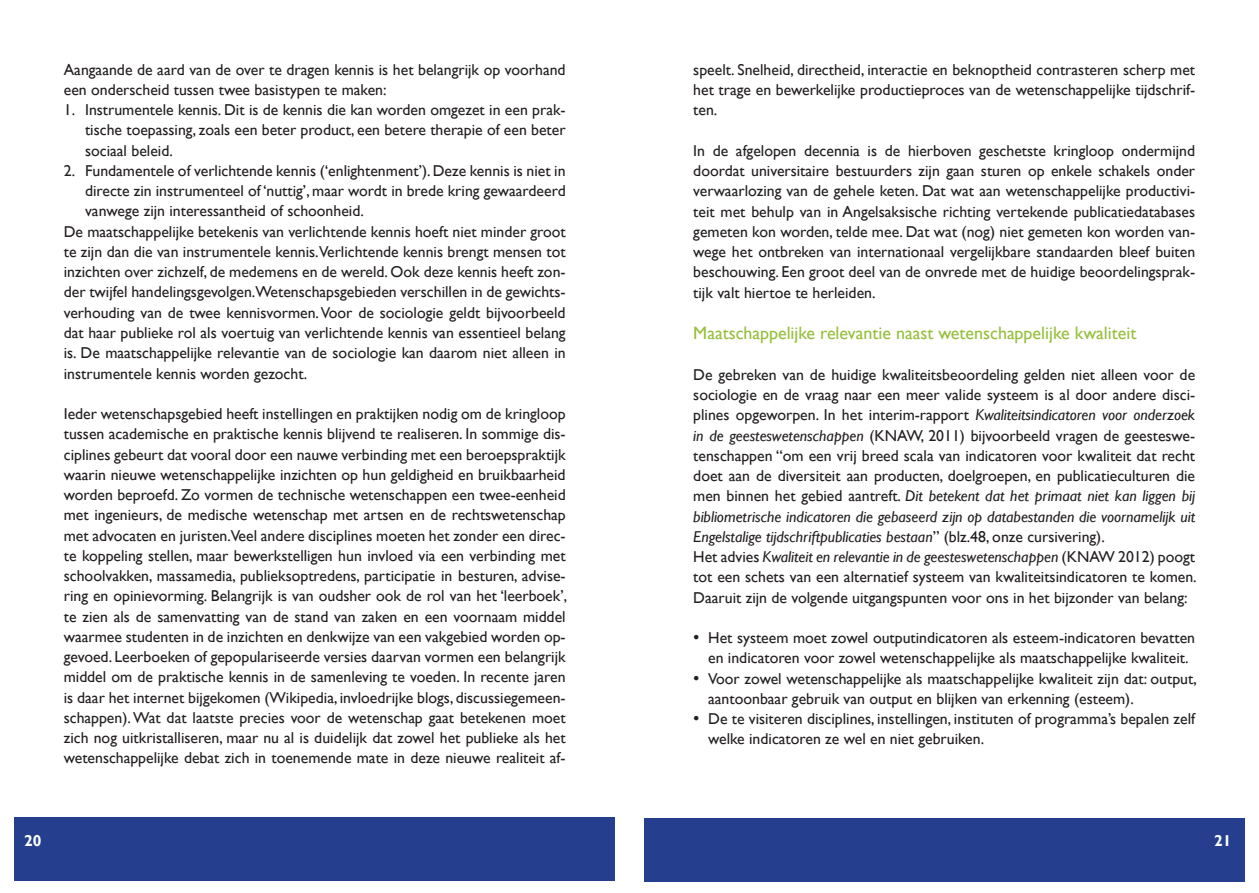
<style>
.page{position:relative;width:1259px;height:893px;background:#fff}
.page>*{position:absolute;margin:0;border:0;box-sizing:border-box;transform-origin:0 0}
.t1{font:18px "Gill Sans";color:#95bf3c}
.t2{font:15.75px/20.2px "Gill Sans";color:#231f20}
.t3{font:700 15.75px "Gill Sans";color:#fff}
.s1{font-style:italic}
.s2{font-family:"Times New Roman";font-size:18px}
</style>
<div class="page">
<div style="left:15px;top:817px;width:600px;height:63px;background:#253f8e"></div>
<div style="left:644px;top:818px;width:600px;height:63px;background:#253f8e"></div>
<p class="t2" style="left:64px;top:60px;width:503px">Aangaande de aard van de over te dragen kennis is het belangrijk op voorhand een onderscheid tussen twee basistypen te maken:</p>
<p class="t2" style="left:85px;top:100px;width:482px;text-align:justify;text-indent:-21px">1. Instrumentele kennis. Dit is de kennis die kan worden omgezet in een prak&shy;tische toepassing, zoals een beter product, een betere therapie of een beter sociaal beleid.</p>
<p class="t2" style="left:64px;top:161px;width:503px">2. Fundamentele of verlichtende kennis (‘enlightenment’). Deze kennis is niet in</p>
<p class="t2" style="left:85px;top:181px;width:482px">directe zin instrumenteel of ‘nuttig’, maar wordt in brede kring gewaardeerd</p>
<p class="t2" style="left:85px;top:201px;width:280px">vanwege zijn interessantheid of schoonheid.</p>
<p class="t2" style="left:64px;top:222px;width:503px">De maatschappelijke betekenis van verlichtende kennis hoeft niet minder groot</p>
<p class="t2" style="left:64px;top:242px;width:503px">te zijn dan die van instrumentele kennis.Verlichtende kennis brengt mensen tot</p>
<p class="t2" style="left:64px;top:262px;width:503px">inzichten over zichzelf, de medemens en de wereld. Ook deze kennis heeft zon-</p>
<p class="t2" style="left:64px;top:282px;width:503px">der twijfel handelingsgevolgen.Wetenschapsgebieden verschillen in de gewichts-</p>
<p class="t2" style="left:64px;top:303px;width:503px">verhouding van de twee kennisvormen. Voor de sociologie geldt bijvoorbeeld</p>
<p class="t2" style="left:64px;top:323px;width:503px">dat haar publieke rol als voertuig van verlichtende kennis van essentieel belang</p>
<p class="t2" style="left:64px;top:343px;width:503px">is. De maatschappelijke relevantie van de sociologie kan daarom niet alleen in</p>
<p class="t2" style="left:64px;top:363px;width:245px">instrumentele kennis worden gezocht.</p>
<p class="t2" style="left:64px;top:404px;width:505px;text-align:justify">Ieder wetenschapsgebied heeft instellingen en praktijken nodig om de kringloop tussen academische en praktische kennis blijvend te realiseren. In sommige dis&shy;ciplines gebeurt dat vooral door een nauwe verbinding met een beroepspraktijk waarin nieuwe wetenschappelijke inzichten op hun geldigheid en bruikbaarheid worden beproefd. Zo vormen de technische wetenschappen een twee-eenheid met ingenieurs, de medische wetenschap met artsen en de rechtswetenschap met advocaten en juristen.Veel andere disciplines moeten het zonder een direc&shy;te koppeling stellen, maar bewerkstelligen hun invloed via een verbinding met schoolvakken, massamedia, publieksoptredens, participatie in besturen, advise&shy;ring en opinievorming. Belangrijk is van oudsher ook de rol van het ‘leerboek’, te zien als de samenvatting van de stand van zaken en een voornaam middel waarmee studenten in de inzichten en denkwijze van een vakgebied worden op&shy;gevoed. Leerboeken of gepopulariseerde versies daarvan vormen een belangrijk middel om de praktische kennis in de samenleving te voeden. In recente jaren is daar het internet bijgekomen (Wikipedia, invloedrijke blogs, discussiegemeen&shy;schappen). Wat dat laatste precies voor de wetenschap gaat betekenen moet zich nog uitkristalliseren, maar nu al is duidelijk dat zowel het publieke als het wetenschappelijke debat zich in toenemende mate in deze nieuwe realiteit af-</p>
<p class="t2" style="left:693px;top:60px;width:503px;text-align:justify">speelt. Snelheid, directheid, interactie en beknoptheid contrasteren scherp met het trage en bewerkelijke productieproces van de wetenschappelijke tijdschrif&shy;ten.</p>
<p class="t2" style="left:693px;top:141px;width:503px;text-align:justify">In de afgelopen decennia is de hierboven geschetste kringloop ondermijnd doordat universitaire bestuurders zijn gaan sturen op enkele schakels onder verwaarlozing van de gehele keten. Dat wat aan wetenschappelijke productivi&shy;teit met behulp van in Angelsaksische richting vertekende publicatiedatabases gemeten kon worden, telde mee. Dat wat (nog) niet gemeten kon worden van&shy;wege het ontbreken van internationaal vergelijkbare standaarden bleef buiten beschouwing. Een groot deel van de onvrede met de huidige beoordelingsprak&shy;tijk valt hiertoe te herleiden.</p>
<p class="t1" style="left:693px;top:323px;width:444px">Maatschappelijke relevantie naast wetenschappelijke kwaliteit</p>
<p class="t2" style="left:693px;top:365px;width:505px">De gebreken van de huidige kwaliteitsbeoordeling gelden niet alleen voor de sociologie en de vraag naar een meer valide systeem is al door andere disci&shy;plines opgeworpen. In het interim-rapport <span class="s1">Kwaliteitsindicatoren voor onderzoek in de geesteswetenschappen</span> (KNAW, 2011) bijvoorbeeld vragen de geesteswe&shy;tenschappen “om een vrij breed scala van indicatoren voor kwaliteit dat recht doet aan de diversiteit aan producten, doelgroepen, en publicatieculturen die men binnen het gebied aantreft. <span class="s1">Dit betekent dat het primaat niet kan liggen bij bibliometrische indicatoren die gebaseerd zijn op databestanden die voornamelijk uit Engelstalige tijdschriftpublicaties bestaan</span>” (blz.48, onze cursivering).<br>Het advies <span class="s1">Kwaliteit en relevantie in de geesteswetenschappen</span> (KNAW 2012) poogt tot een schets van een alternatief systeem van kwaliteitsindicatoren te komen.<br>Daaruit zijn de volgende uitgangspunten voor ons in het bijzonder van belang:</p>
<p class="t2" style="left:693px;top:628px;width:503px;text-align:center"><span class="s2">•</span> Het systeem moet zowel outputindicatoren als esteem-indicatoren bevatten en indicatoren voor zowel wetenschappelijke als maatschappelijke kwaliteit.</p>
<p class="t2" style="left:708px;top:668px;width:490px;text-indent:-15px"><span class="s2">•</span> Voor zowel wetenschappelijke als maatschappelijke kwaliteit zijn dat: output, aantoonbaar gebruik van output en blijken van erkenning (esteem).</p>
<p class="t2" style="left:708px;top:709px;width:488px;text-indent:-15px"><span class="s2">•</span> De te visiteren disciplines, instellingen, instituten of programma’s bepalen zelf welke indicatoren ze wel en niet gebruiken.</p>
<p class="t3" style="left:24px;top:831px;width:19px">20</p>
<p class="t3" style="left:1214px;top:831px;width:19px">21</p>
</div>
